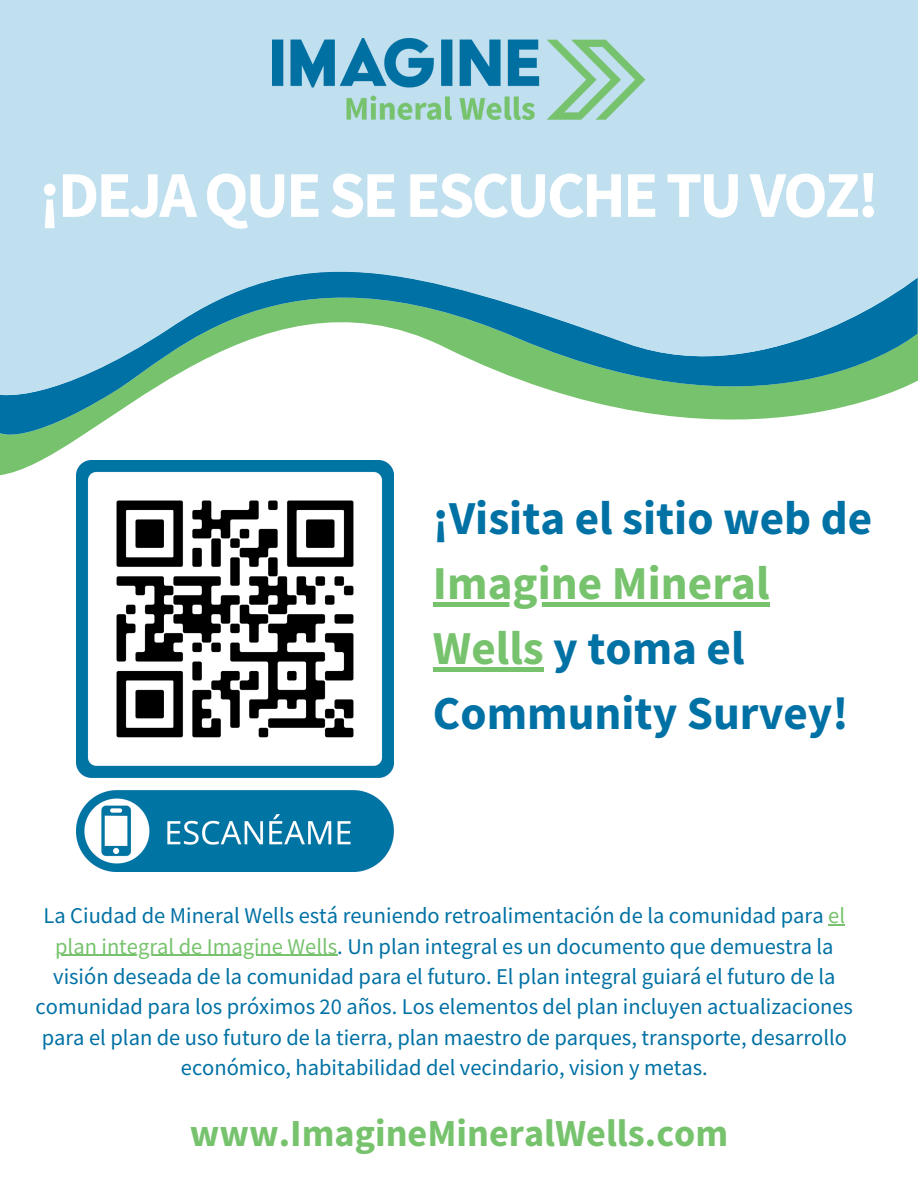
<style>
.page{position:relative;width:918px;height:1188px;background:#fff}
.page>*{position:absolute;margin:0;border:0;box-sizing:border-box;transform-origin:0 0}
.t1{font:700 65.25px "Source Sans Pro";letter-spacing:-.045em;color:#fff}
.t2{font:700 47.25px/65.2px "Source Sans Pro";color:#0071a4}
.t3{font:700 38.25px "Source Sans Pro";color:#77c36d}
.t4{font:22.5px/30.3px "Source Sans Pro";color:#0071a4;text-align:center}
.s1{color:#77c36d}
</style>
<div class="page">
<svg style="left:0;top:449px;width:384px;height:26px"></svg>
<svg style="left:0;top:405px;width:851px;height:44px"></svg>
<svg style="left:0;top:0;width:918px;height:405px;background:#b0d6e0"></svg>
<img style="left:273px;top:38px;width:372px;height:81px">
<img style="left:76px;top:461px;width:318px;height:410px">
<svg style="left:828px;top:924px;width:17px;height:2px"></svg>
<hr style="left:55px;top:955px;width:282px;height:1px;background:#77c36d">
<div style="left:433px;top:602px;width:337px;height:5px;background:#77c36d"></div>
<hr style="left:433px;top:668px;width:111px;height:4px;background:#77c36d">
<h1 class="t1" style="left:39px;top:153px;width:842px">¡DEJAQUESEESCUCHETUVOZ!</h1>
<h2 class="t2" style="left:433px;top:484px;width:441px">¡Visita el sitio web de</h2>
<h2 class="t2" style="left:433px;top:549px;width:417px"><span class="s1">Imagine Mineral<br>Wells</span> y toma el<br>Community Survey!</h2>
<p class="t4" style="left:36px;top:900px;width:819px">La Ciudad de Mineral Wells está reuniendo retroalimentación de la comunidad para <span class="s1">el plan integral de Imagine Wells</span>. Un plan integral es un documento que demuestra la visión deseada de la comunidad para el futuro. El plan integral guiará el futuro de la comunidad para los próximos 20 años. Los elementos del plan incluyen actualizaciones para el plan de uso futuro de la tierra, plan maestro de parques, transporte, desarrollo económico, habitabilidad del vecindario, vision y metas.</p>
<h3 class="t3" style="left:190px;top:1108px;width:540px">www.ImagineMineralWells.com</h3>
</div>
